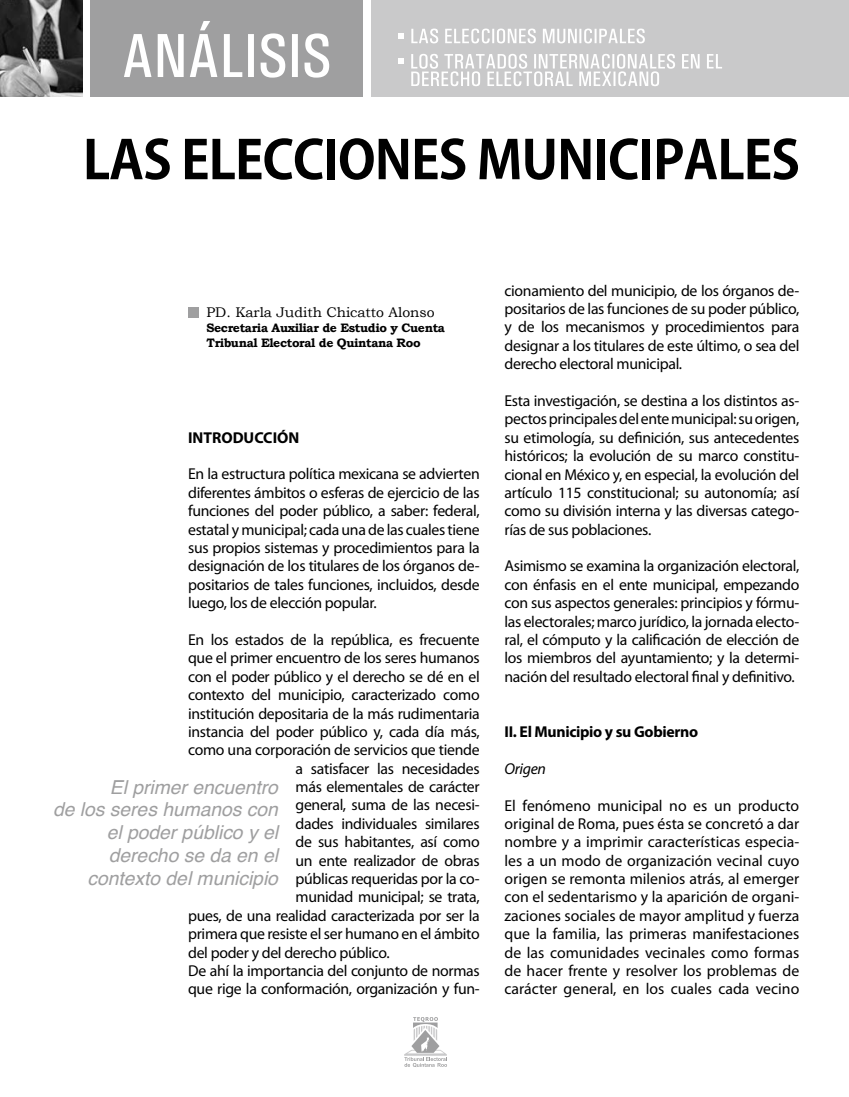
<style>
.page{position:relative;width:849px;height:1097px;background:#fff}
.page>*{position:absolute;margin:0;border:0;box-sizing:border-box;transform-origin:0 0}
.t1{font:700 52.5px "Koz Go Pro";letter-spacing:-.02em;color:#000}
.t2{font:italic 19.25px/22.8px "Helvetica";color:#9f9fa0;text-align:right}
.t3{font:15.75px/18.4px "Myriad Pro";letter-spacing:-.02em;color:#000;text-align:justify}
.t4{font:700 15.75px "Myriad Pro";letter-spacing:-.02em;color:#000}
.t5{font:700 15.75px "Myriad Pro";color:#000}
.t6{font:italic 15.75px "Myriad Pro";letter-spacing:-.02em;color:#000}
.t7{font:14px "Bookman Old Style";color:#000}
.t8{font:700 12.25px/14.7px "Bookman Old Style";letter-spacing:-.03em;color:#000}
</style>
<div class="page">
<svg style="left:404px;top:1017px;width:43px;height:50px"></svg>
<svg style="left:848px;top:41px;width:1px;height:29px"></svg>
<div style="left:189px;top:307px;width:10px;height:10px;background:#9f9fa0"></div>
<img style="left:0;top:0;width:82px;height:96px">
<div style="left:90px;top:0;width:272px;height:96px;background:#9f9fa0"></div>
<div style="left:371px;top:0;width:477px;height:96px;background:#c9c9ca"></div>
<svg style="left:124px;top:21px;width:205px;height:57px"></svg>
<svg style="left:411px;top:29px;width:233px;height:14px"></svg>
<svg style="left:411px;top:54px;width:310px;height:32px"></svg>
<svg style="left:398px;top:33px;width:6px;height:5px"></svg>
<svg style="left:398px;top:58px;width:6px;height:5px"></svg>
<p class="t1" style="left:83px;top:126px;width:718px">LAS ELECCIONES MUNICIPALES</p>
<p class="t7" style="left:206px;top:304px;width:229px">PD. Karla Judith Chicatto Alonso</p>
<p class="t8" style="left:206px;top:320px;width:240px">Secretaria Auxiliar de Estudio y Cuenta<br>Tribunal Electoral de Quintana Roo</p>
<p class="t5" style="left:188px;top:427px;width:113px">INTRODUCCIÓN</p>
<p class="t3" style="left:188px;top:464px;width:293px">En la estructura política mexicana se advierten diferentes ámbitos o esferas de ejercicio de las funciones del poder público, a saber: federal, estatal y municipal; cada una de las cuales tiene sus propios sistemas y procedimientos para la designación de los titulares de los órganos de&shy;positarios de tales funciones, incluidos, desde luego, los de elección popular.</p>
<p class="t3" style="left:188px;top:630px;width:293px">En los estados de la república, es frecuente</p>
<p class="t3" style="left:188px;top:648px;width:293px">que el primer encuentro de los seres humanos</p>
<p class="t3" style="left:188px;top:667px;width:293px">con el poder público y el derecho se dé en el</p>
<p class="t3" style="left:188px;top:685px;width:293px">contexto del municipio, caracterizado como</p>
<p class="t3" style="left:188px;top:703px;width:293px">institución depositaria de la más rudimentaria</p>
<p class="t3" style="left:188px;top:722px;width:293px">instancia del poder público y, cada día más,</p>
<p class="t3" style="left:188px;top:740px;width:293px">como una corporación de servicios que tiende</p>
<p class="t3" style="left:295px;top:758px;width:185px">a satisfacer las necesidades</p>
<p class="t3" style="left:295px;top:777px;width:186px">más elementales de carácter</p>
<p class="t3" style="left:295px;top:795px;width:186px">general, suma de las necesi-</p>
<p class="t3" style="left:295px;top:814px;width:186px">dades individuales similares</p>
<p class="t3" style="left:295px;top:832px;width:186px">de sus habitantes, así como</p>
<p class="t3" style="left:295px;top:850px;width:186px">un ente realizador de obras</p>
<p class="t3" style="left:295px;top:869px;width:186px">públicas requeridas por la co-</p>
<p class="t3" style="left:295px;top:887px;width:186px">munidad municipal; se trata,</p>
<p class="t3" style="left:188px;top:906px;width:293px">pues, de una realidad caracterizada por ser la</p>
<p class="t3" style="left:188px;top:924px;width:293px">primera que resiste el ser humano en el ámbito</p>
<p class="t3" style="left:188px;top:942px;width:203px">del poder y del derecho público.</p>
<p class="t3" style="left:188px;top:961px;width:293px">De ahí la importancia del conjunto de normas</p>
<p class="t3" style="left:188px;top:979px;width:293px">que rige la conformación, organización y fun-</p>
<p class="t2" style="left:53px;top:775px;width:226px">El primer encuentro<br>de los seres humanos con el poder público y el derecho se da en el contexto del municipio</p>
<p class="t3" style="left:504px;top:281px;width:296px">cionamiento del municipio, de los órganos de&shy;positarios de las funciones de su poder público, y de los mecanismos y procedimientos para designar a los titulares de este último, o sea del derecho electoral municipal.</p>
<p class="t3" style="left:504px;top:391px;width:296px">Esta investigación, se destina a los distintos as&shy;pectos principales del ente municipal: su origen, su etimología, su definición, sus antecedentes históricos; la evolución de su marco constitu&shy;cional en México y, en especial, la evolución del artículo 115 constitucional; su autonomía; así como su división interna y las diversas catego&shy;rías de sus poblaciones.</p>
<p class="t3" style="left:504px;top:556px;width:296px">Asimismo se examina la organización electoral, con énfasis en el ente municipal, empezando con sus aspectos generales: principios y fórmu&shy;las electorales; marco jurídico, la jornada electo&shy;ral, el cómputo y la calificación de elección de los miembros del ayuntamiento; y la determi&shy;nación del resultado electoral final y definitivo.</p>
<p class="t4" style="left:504px;top:721px;width:195px">II. El Municipio y su Gobierno</p>
<p class="t6" style="left:504px;top:758px;width:43px">Origen</p>
<p class="t3" style="left:504px;top:795px;width:296px">El fenómeno municipal no es un producto original de Roma, pues ésta se concretó a dar nombre y a imprimir características especia&shy;les a un modo de organización vecinal cuyo origen se remonta milenios atrás, al emerger con el sedentarismo y la aparición de organi&shy;zaciones sociales de mayor amplitud y fuerza que la familia, las primeras manifestaciones de las comunidades vecinales como formas de hacer frente y resolver los problemas de carácter general, en los cuales cada vecino</p>
</div>
